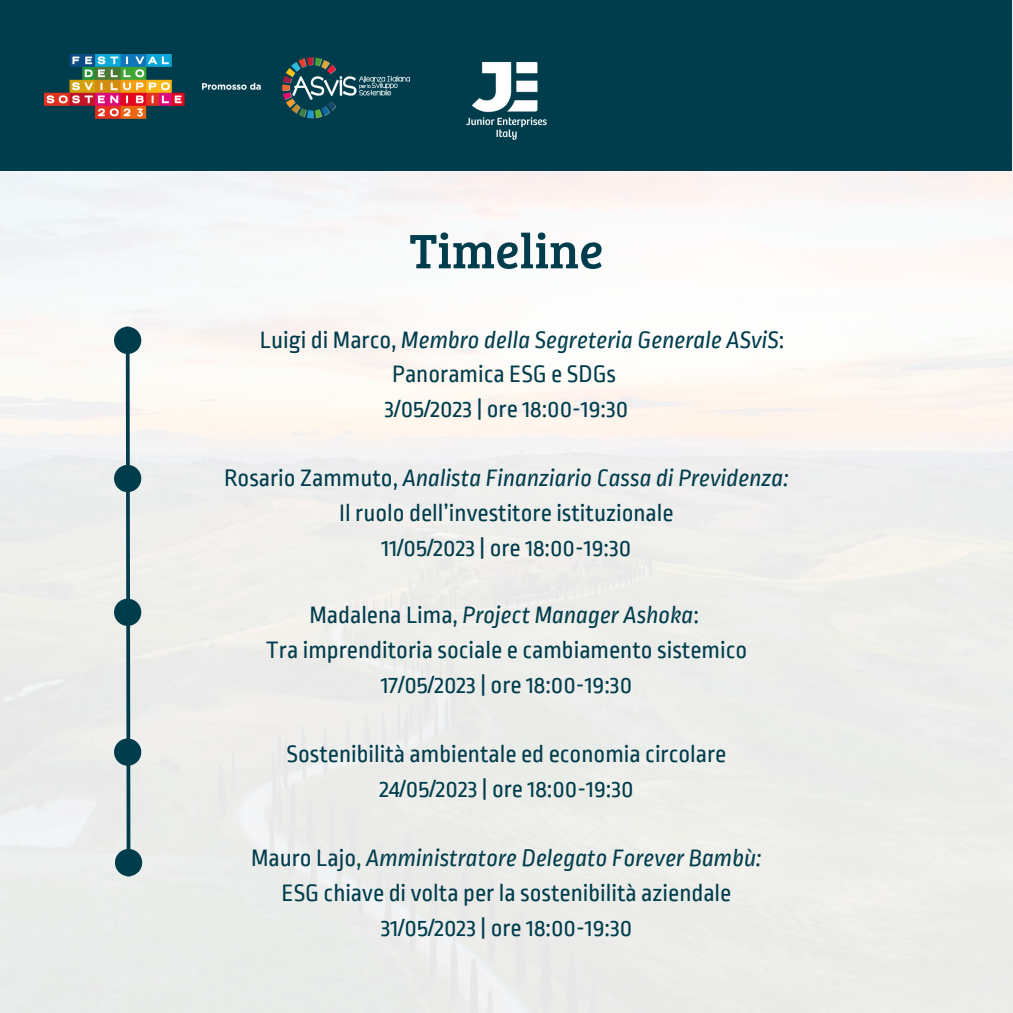
<style>
.page{position:relative;width:1013px;height:1013px;background:#fff}
.page>*{position:absolute;margin:0;border:0;box-sizing:border-box;transform-origin:0 0}
.t1{font:50px "Bree Serif";color:#003d4c}
.t2{font:25px/34.8px "Ropa Sans";color:#003d4c;text-align:center}
.t3{font:italic 25px "Ropa Sans";color:#003d4c}
.s1{font-style:normal}
.s2{font-style:italic}
</style>
<div class="page">
<img style="left:0;top:0;width:1012px;height:1012px">
<div style="left:0;top:0;width:1011px;height:171px;background:#003d4c"></div>
<img style="left:467px;top:63px;width:79px;height:77px">
<svg style="left:124px;top:323px;width:8px;height:557px;background:#809ca2"></svg>
<div style="left:114px;top:327px;width:27px;height:27px;background:#003d4c;border-radius:50%"></div>
<div style="left:114px;top:465px;width:27px;height:27px;background:#003d4c;border-radius:50%"></div>
<div style="left:114px;top:598px;width:27px;height:28px;background:#003d4c;border-radius:50%"></div>
<div style="left:114px;top:738px;width:27px;height:27px;background:#003d4c;border-radius:50%"></div>
<div style="left:115px;top:849px;width:27px;height:27px;background:#003d4c;border-radius:50%"></div>
<img style="left:44px;top:55px;width:366px;height:63px">
<h1 class="t1" style="left:409px;top:214px;width:195px">Timeline</h1>
<p class="t3" style="left:260px;top:326px;width:526px"><span class="s1">Luigi di Marco,</span> Membro della Segreteria Generale ASviS<span class="s1">:</span></p>
<p class="t2" style="left:392px;top:357px;width:225px">Panoramica ESG e SDGs</p>
<p class="t2" style="left:384px;top:392px;width:245px">3/05/2023 | ore 18:00-19:30</p>
<p class="t2" style="left:224px;top:461px;width:566px">Rosario Zammuto, <span class="s2">Analista Finanziario Cassa di Previdenza:<br></span>Il ruolo dell’investitore istituzionale<br>11/05/2023 | ore 18:00-19:30</p>
<p class="t2" style="left:266px;top:598px;width:483px">Madalena Lima, <span class="s2">Project Manager Ashoka</span>:<br>Tra imprenditoria sociale e cambiamento sistemico<br>17/05/2023 | ore 18:00-19:30</p>
<p class="t2" style="left:286px;top:737px;width:441px">Sostenibilità ambientale ed economia circolare<br>24/05/2023 | ore 18:00-19:30</p>
<p class="t2" style="left:251px;top:841px;width:512px">Mauro Lajo, <span class="s2">Amministratore Delegato Forever Bambù:<br></span>ESG chiave di volta per la sostenibilità aziendale<br>31/05/2023 | ore 18:00-19:30</p>
</div>
